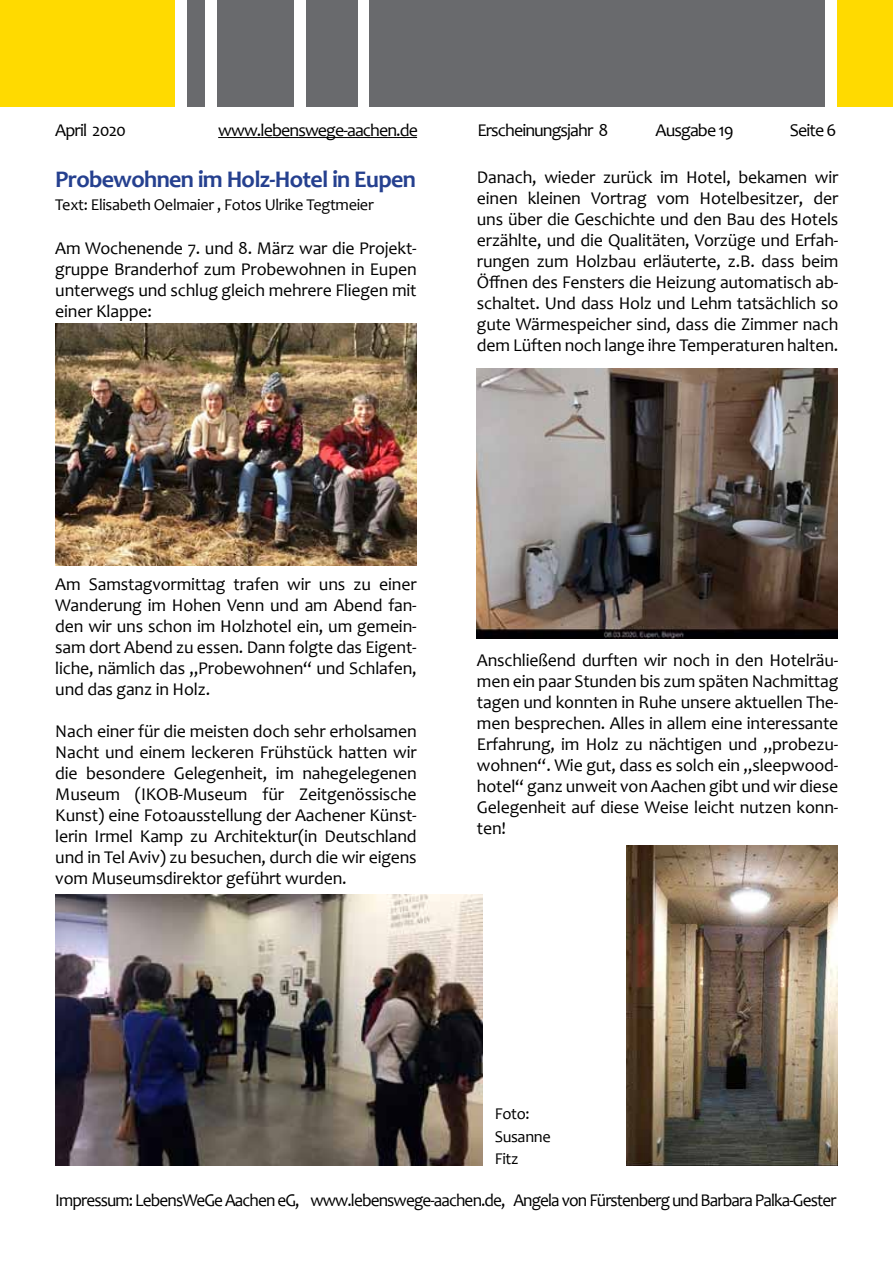
<style>
.page{position:relative;width:893px;height:1263px;background:#fff}
.page>*{position:absolute;margin:0;border:0;box-sizing:border-box;transform-origin:0 0}
.t1{font:700 24px "Candara";letter-spacing:-.03em;color:#25408f}
.t2{font:18px/21px "Candara";letter-spacing:-.01em;color:#000;text-align:justify}
.t3{font:18px "Candara";letter-spacing:-.05em;color:#000;scale:.96 1}
.t4{font:18px "Candara";letter-spacing:-.05em;color:#000}
.t5{font:16.5px/22.5px "Candara";letter-spacing:-.02em;color:#000}
</style>
<div class="page">
<div style="left:370px;top:0;width:455px;height:106px;background:#696a6d"></div>
<div style="left:838px;top:0;width:55px;height:106px;background:#ffda00"></div>
<div style="left:306px;top:0;width:51px;height:106px;background:#696a6d"></div>
<div style="left:217px;top:0;width:76px;height:106px;background:#696a6d"></div>
<div style="left:187px;top:0;width:17px;height:106px;background:#696a6d"></div>
<div style="left:0;top:0;width:174px;height:106px;background:#ffda00"></div>
<img style="left:476px;top:368px;width:362px;height:270px">
<img style="left:55px;top:323px;width:362px;height:243px">
<img style="left:627px;top:845px;width:211px;height:320px">
<hr style="left:218px;top:137px;width:199px;height:1px;background:#000">
<img style="left:55px;top:894px;width:427px;height:271px">
<p class="t4" style="left:55px;top:119px;width:72px">April 2020</p>
<p class="t4" style="left:218px;top:119px;width:201px">www.lebenswege-aachen.de</p>
<p class="t4" style="left:477px;top:119px;width:133px">Erscheinungsjahr 8</p>
<p class="t4" style="left:656px;top:119px;width:80px">Ausgabe 19</p>
<p class="t2" style="left:790px;top:120px;width:48px">Seite 6</p>
<h1 class="t1" style="left:55px;top:165px;width:362px">Probewohnen im Holz-Hotel in Eupen</h1>
<p class="t5" style="left:55px;top:193px;width:320px">Text: Elisabeth Oelmaier , Fotos Ulrike Tegtmeier</p>
<p class="t2" style="left:55px;top:237px;width:363px">Am Wochenende 7. und 8. März war die Projekt&shy;gruppe Branderhof zum Probewohnen in Eupen unterwegs und schlug gleich mehrere Fliegen mit einer Klappe:</p>
<p class="t2" style="left:477px;top:167px;width:363px">Danach, wieder zurück im Hotel, bekamen wir einen kleinen Vortrag vom Hotelbesitzer, der uns über die Geschichte und den Bau des Hotels erzählte, und die Qualitäten, Vorzüge und Erfah&shy;rungen zum Holzbau erläuterte, z.B. dass beim Öffnen des Fensters die Heizung automatisch ab&shy;schaltet. Und dass Holz und Lehm tatsächlich so gute Wärmespeicher sind, dass die Zimmer nach dem Lüften noch lange ihre Temperaturen halten.</p>
<p class="t2" style="left:55px;top:573px;width:363px">Am Samstagvormittag trafen wir uns zu einer Wanderung im Hohen Venn und am Abend fan&shy;den wir uns schon im Holzhotel ein, um gemein&shy;sam dort Abend zu essen. Dann folgte das Eigent&shy;liche, nämlich das „Probewohnen“ und Schlafen, und das ganz in Holz.</p>
<p class="t2" style="left:55px;top:720px;width:363px">Nach einer für die meisten doch sehr erholsamen Nacht und einem leckeren Frühstück hatten wir die besondere Gelegenheit, im nahegelegenen Museum (IKOB-Museum für Zeitgenössische Kunst) eine Fotoausstellung der Aachener Künst&shy;lerin Irmel Kamp zu Architektur(in Deutschland und in Tel Aviv) zu besuchen, durch die wir eigens vom Museumsdirektor geführt wurden.</p>
<p class="t2" style="left:477px;top:650px;width:363px">Anschließend durften wir noch in den Hotelräu&shy;men ein paar Stunden bis zum späten Nachmittag tagen und konnten in Ruhe unsere aktuellen The&shy;men besprechen. Alles in allem eine interessante Erfahrung, im Holz zu nächtigen und „probezu&shy;wohnen“. Wie gut, dass es solch ein „sleepwood&shy;hotel“ ganz unweit von Aachen gibt und wir diese Gelegenheit auf diese Weise leicht nutzen konn&shy;ten!</p>
<p class="t5" style="left:495px;top:1102px;width:58px">Foto:<br>Susanne<br>Fitz</p>
<p class="t3" style="left:55px;top:1189px;width:815px">Impressum: LebensWeGe Aachen eG, www.lebenswege-aachen.de, Angela von Fürstenberg und Barbara Palka-Gester</p>
</div>
